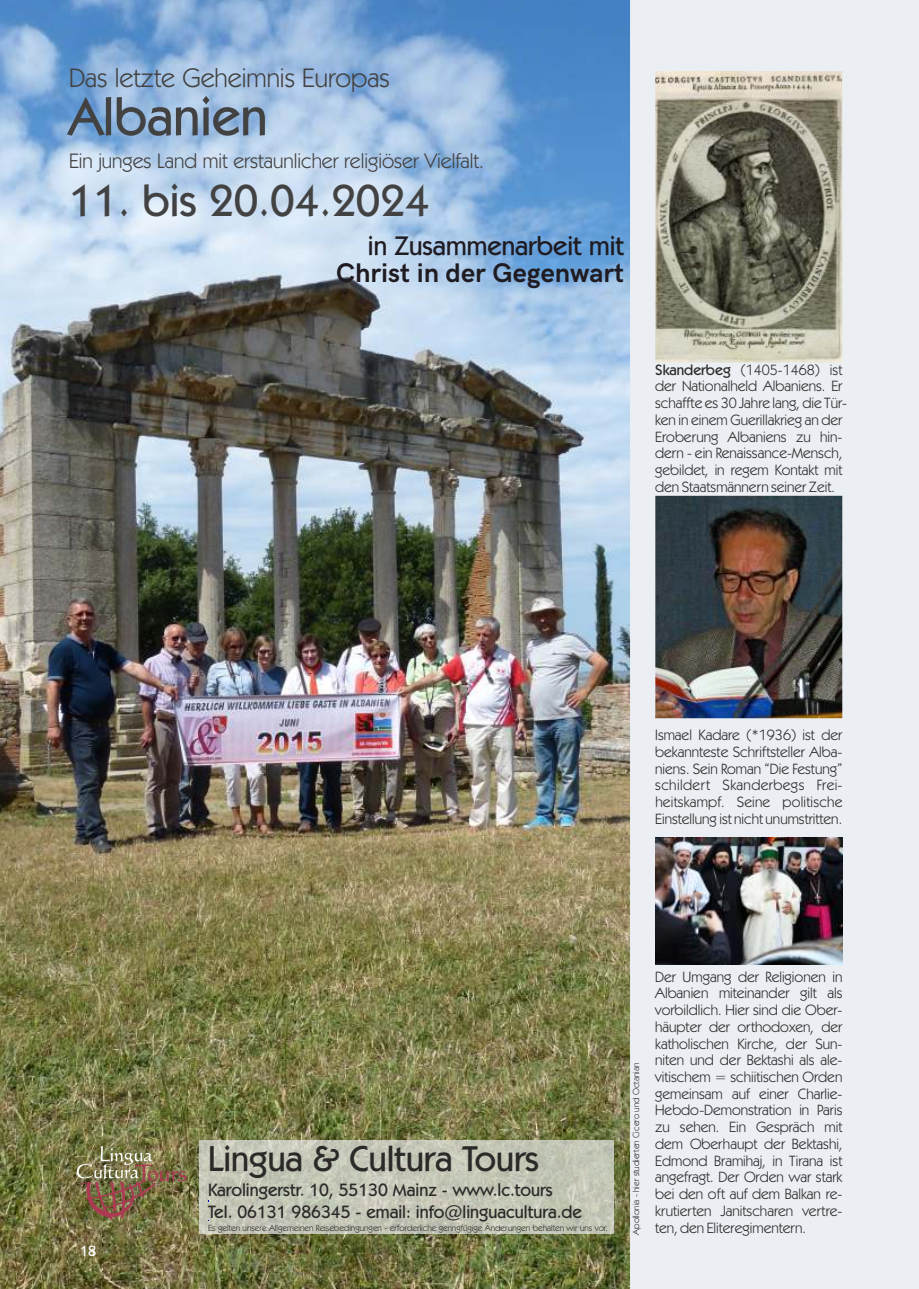
<style>
.page{position:relative;width:919px;height:1289px;background:#fff}
.page>*{position:absolute;margin:0;border:0;box-sizing:border-box;transform-origin:0 0}
.t1{font:500 54px "Kabel IT Cby BT";color:#434242}
.t2{font:500 45px "Kabel IT Cby BT";color:#434242}
.t3{font:500 36px "Kabel IT Cby BT";color:#2b2a29}
.t4{font:27px "Kabel IT Cby BT";color:#434242}
.t5{font:700 27px "HK Grotesk";color:#1f1b20}
.t6{font:500 27px "Kabel IT Cby BT";color:#1f1b20}
.t7{font:21px "Kabel IT Cby BT";color:#434242}
.t8{font:500 18px/21.6px "Kabel IT Cby BT";color:#2b2a29}
.t9{font:15px/16.6px "Kabel IT Cby BT";color:#2b2a29;text-align:justify}
.t10{font:500 15px "Kabel IT Cby BT";color:#fefefe}
.t11{font:9px "Kabel IT Cby BT";color:#2b2a29}
.s1{font-weight:500}
</style>
<div class="page">
<div style="left:0;top:0;width:918px;height:1288px;background:#ebeff4"></div>
<img style="left:0;top:0;width:630px;height:1288px">
<img style="left:655px;top:71px;width:187px;height:291px">
<img style="left:655px;top:837px;width:187px;height:127px">
<img style="left:655px;top:496px;width:187px;height:222px">
<svg style="left:77px;top:1145px;width:110px;height:74px;background:#82734e"></svg>
<div style="left:199px;top:1140px;width:415px;height:93px;background:#ebecec;opacity:.7"></div>
<h3 class="t4" style="left:69px;top:67px;width:322px">Das letzte Geheimnis Europas</h3>
<h1 class="t1" style="left:69px;top:94px;width:200px">Albanien</h1>
<h3 class="t7" style="left:69px;top:152px;width:416px">Ein junges Land mit erstaunlicher religiöser Vielfalt.</h3>
<h2 class="t2" style="left:69px;top:182px;width:362px">11. bis 20.04.2024</h2>
<h3 class="t6" style="left:368px;top:234px;width:258px">in Zusammenarbeit mit</h3>
<h3 class="t5" style="left:336px;top:263px;width:289px">Christ in der Gegenwart</h3>
<p class="t9" style="left:655px;top:362px;width:193px;text-align:left"><span class="s1">Skanderbeg</span> (1405-1468) ist der Nationalheld Albaniens. Er schaffte es 30 Jahre lang, die Tür&shy;ken in einem Guerillakrieg an der<br>Eroberung Albaniens zu hin&shy;dern - ein Renaissance-Mensch, gebildet, in regem Kontakt mit den Staatsmännern seiner Zeit.</p>
<p class="t10" style="left:80px;top:1244px;width:18px">18</p>
<p class="t9" style="left:655px;top:727px;width:189px">Ismael Kadare (*1936) ist der bekannteste Schriftsteller Alba&shy;niens. Sein Roman “Die Festung” schildert Skanderbegs Frei&shy;heitskampf. Seine politische Einstellung ist nicht unumstritten.</p>
<h3 class="t3" style="left:208px;top:1143px;width:332px">Lingua &amp; Cultura Tours</h3>
<p class="t8" style="left:208px;top:1180px;width:375px">Karolingerstr. 10, 55130 Mainz - www.lc.tours<br>Tel. 06131 986345 - email: info@linguacultura.de</p>
<p class="t11" style="left:208px;top:1224px;width:401px">Es gelten unsere Allgemeinen Reisebedingungen - erforderliche geringfügige Änderungen behalten wir uns vor.</p>
<p class="t11" style="left:632px;top:1234px;width:173px;rotate:-90deg">Apollonia - hier studierten Cicero und Octanian</p>
<p class="t9" style="left:655px;top:969px;width:189px">Der Umgang der Religionen in Albanien miteinander gilt als vorbildlich. Hier sind die Ober&shy;häupter der orthodoxen, der katholischen Kirche, der Sun&shy;niten und der Bektashi als ale&shy;vitischem = schiitischen Orden gemeinsam auf einer Charlie-Hebdo-Demonstration in Paris zu sehen. Ein Gespräch mit dem Oberhaupt der Bektashi, Edmond Bramihaj, in Tirana ist angefragt. Der Orden war stark bei den oft auf dem Balkan re&shy;krutierten Janitscharen vertre-</p>
<p class="t9" style="left:655px;top:1220px;width:152px">ten, den Eliteregimentern.</p>
</div>
